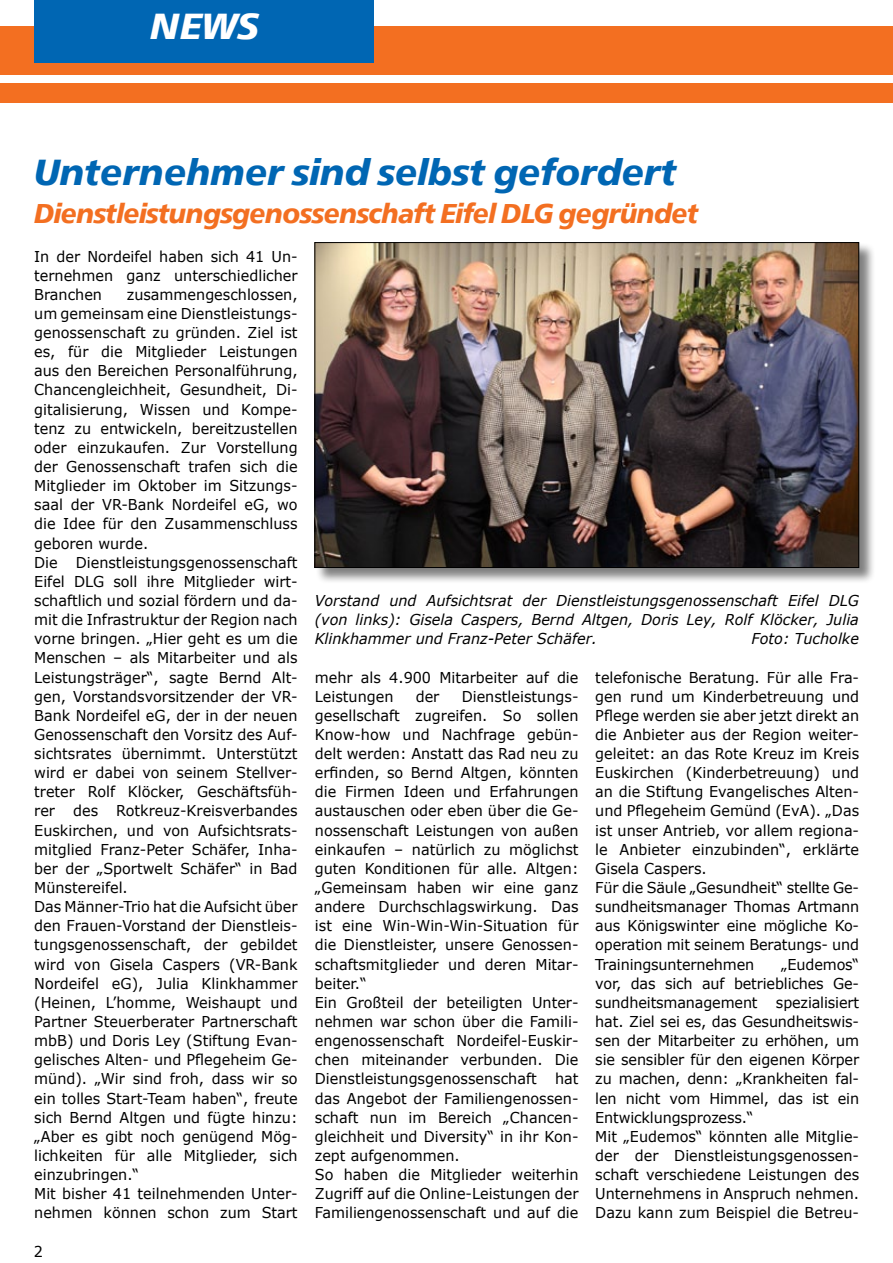
<style>
.page{position:relative;width:893px;height:1263px;background:#fff}
.page>*{position:absolute;margin:0;border:0;box-sizing:border-box;transform-origin:0 0}
.t1{font:italic 700 36px "Frutiger VR";color:#0066b3}
.t2{font:italic 700 36px "Frutiger VR";color:#fff}
.t3{font:italic 700 27px "Frutiger VR";letter-spacing:-.02em;color:#f36f21;scale:.96 1}
.t4{font:15px/19.2px "Verdana";color:#000;text-align:justify;scale:.96 1}
.t5{font:italic 15px/19.2px "Verdana";color:#000;text-align:justify;scale:.96 1}
</style>
<div class="page">
<div style="left:0;top:83px;width:893px;height:20px;background:#f36f21"></div>
<div style="left:0;top:26px;width:893px;height:48px;background:#f36f21"></div>
<div style="left:35px;top:0;width:339px;height:62px;background:#0066b3"></div>
<div style="left:315px;top:243px;width:560px;height:341px;background:#000;opacity:.5"></div>
<img style="left:317px;top:244px;width:540px;height:322px">
<p class="t2" style="left:150px;top:5px;width:110px">NEWS</p>
<p class="t1" style="left:34px;top:151px;width:644px">Unternehmer sind selbst gefordert</p>
<p class="t3" style="left:34px;top:198px;width:693px">Dienstleistungsgenossenschaft Eifel DLG gegründet</p>
<p class="t4" style="left:34px;top:246px;width:276px">In der Nordeifel haben sich 41 Un&shy;ternehmen ganz unterschiedlicher Branchen</p>
<p class="t4" style="left:34px;top:285px;width:276px;text-indent:93px">zusammengeschlossen, um gemeinsam eine Dienstleistungs&shy;genossenschaft zu gründen. Ziel ist es, für die Mitglieder Leistungen aus den Bereichen Personalführung, Chancengleichheit, Gesundheit, Di&shy;gitalisierung, Wissen und Kompe&shy;tenz zu entwickeln, bereitzustellen oder einzukaufen. Zur Vorstellung der Genossenschaft trafen sich die Mitglieder im Oktober im Sitzungs&shy;saal der VR-Bank Nordeifel eG, wo die Idee für den Zusammenschluss geboren wurde.</p>
<p class="t4" style="left:34px;top:552px;width:276px">Die Dienstleistungsgenossenschaft Eifel DLG soll ihre Mitglieder wirt&shy;schaftlich und sozial fördern und da&shy;mit die Infrastruktur der Region nach vorne bringen. „Hier geht es um die Menschen – als Mitarbeiter und als Leistungsträger“, sagte Bernd Alt&shy;gen, Vorstandsvorsitzender der VR-Bank Nordeifel eG, der in der neuen Genossenschaft den Vorsitz des Auf&shy;sichtsrates übernimmt. Unterstützt wird er dabei von seinem Stellver&shy;treter Rolf Klöcker, Geschäftsfüh&shy;rer des Rotkreuz-Kreisverbandes Euskirchen, und von Aufsichtsrats&shy;mitglied Franz-Peter Schäfer, Inha&shy;ber der „Sportwelt Schäfer“ in Bad Münstereifel.</p>
<p class="t4" style="left:34px;top:897px;width:276px">Das Männer-Trio hat die Aufsicht über den Frauen-Vorstand der Dienstleis&shy;tungsgenossenschaft, der gebildet wird von Gisela Caspers (VR-Bank Nordeifel eG), Julia Klinkhammer (Heinen, L’homme, Weishaupt und Partner Steuerberater Partnerschaft mbB) und Doris Ley (Stiftung Evan&shy;gelisches Alten- und Pflegeheim Ge&shy;münd). „Wir sind froh, dass wir so ein tolles Start-Team haben“, freute sich Bernd Altgen und fügte hinzu: „Aber es gibt noch genügend Mög&shy;lichkeiten für alle Mitglieder, sich einzubringen.“</p>
<p class="t4" style="left:34px;top:1184px;width:276px">Mit bisher 41 teilnehmenden Unter&shy;nehmen können schon zum Start</p>
<p class="t4" style="left:34px;top:1241px;width:11px">2</p>
<p class="t5" style="left:315px;top:591px;width:568px">Vorstand und Aufsichtsrat der Dienstleistungsgenossenschaft Eifel DLG (von links): Gisela Caspers, Bernd Altgen, Doris Ley, Rolf Klöcker, Julia Klinkhammer und Franz-Peter Schäfer.</p>
<p class="t5" style="left:752px;top:629px;width:113px">Foto: Tucholke</p>
<p class="t4" style="left:315px;top:667px;width:276px">mehr als 4.900 Mitarbeiter auf die<br>Leistungen</p>
<p class="t4" style="left:315px;top:686px;width:276px;text-indent:147px">Dienstleistungs&shy;gesellschaft zugreifen. So sollen Know-how und Nachfrage gebün&shy;delt werden: Anstatt das Rad neu zu erfinden, so Bernd Altgen, könnten die Firmen Ideen und Erfahrungen austauschen oder eben über die Ge&shy;nossenschaft Leistungen von außen einkaufen – natürlich zu möglichst guten Konditionen für alle. Altgen: „Gemeinsam haben wir eine ganz andere Durchschlagswirkung. Das ist eine Win-Win-Win-Situation für die Dienstleister, unsere Genossen&shy;schaftsmitglieder und deren Mitar&shy;beiter.“</p>
<p class="t4" style="left:315px;top:993px;width:276px">Ein Großteil der beteiligten Unter&shy;nehmen war schon über die Famili&shy;engenossenschaft Nordeifel-Euskir&shy;chen miteinander verbunden. Die Dienstleistungsgenossenschaft hat das Angebot der Familiengenossen&shy;schaft nun im Bereich „Chancen&shy;gleichheit und Diversity“ in ihr Kon&shy;zept aufgenommen.</p>
<p class="t4" style="left:315px;top:1165px;width:276px">So haben die Mitglieder weiterhin Zugriff auf die Online-Leistungen der Familiengenossenschaft und auf die</p>
<p class="t4" style="left:416px;top:686px;width:26px">der</p>
<p class="t4" style="left:595px;top:667px;width:276px">telefonische Beratung. Für alle Fra&shy;gen rund um Kinderbetreuung und Pflege werden sie aber jetzt direkt an die Anbieter aus der Region weiter&shy;geleitet: an das Rote Kreuz im Kreis Euskirchen (Kinderbetreuung) und an die Stiftung Evangelisches Alten&shy;und Pflegeheim Gemünd (EvA). „Das ist unser Antrieb, vor allem regiona&shy;le Anbieter einzubinden“, erklärte Gisela Caspers.</p>
<p class="t4" style="left:595px;top:878px;width:276px">Für die Säule „Gesundheit“ stellte Ge&shy;sundheitsmanager Thomas Artmann aus Königswinter eine mögliche Ko&shy;operation mit seinem Beratungs- und Trainingsunternehmen</p>
<p class="t4" style="left:595px;top:954px;width:276px;text-indent:186px">„Eudemos“ vor, das sich auf betriebliches Ge&shy;sundheitsmanagement spezialisiert hat. Ziel sei es, das Gesundheitswis&shy;sen der Mitarbeiter zu erhöhen, um sie sensibler für den eigenen Körper zu machen, denn: „Krankheiten fal&shy;len nicht vom Himmel, das ist ein Entwicklungsprozess.“</p>
<p class="t4" style="left:595px;top:1126px;width:276px">Mit „Eudemos“ könnten alle Mitglie&shy;der der Dienstleistungsgenossen&shy;schaft verschiedene Leistungen des Unternehmens in Anspruch nehmen.<br>Dazu kann zum Beispiel die Betreu-</p>
</div>
